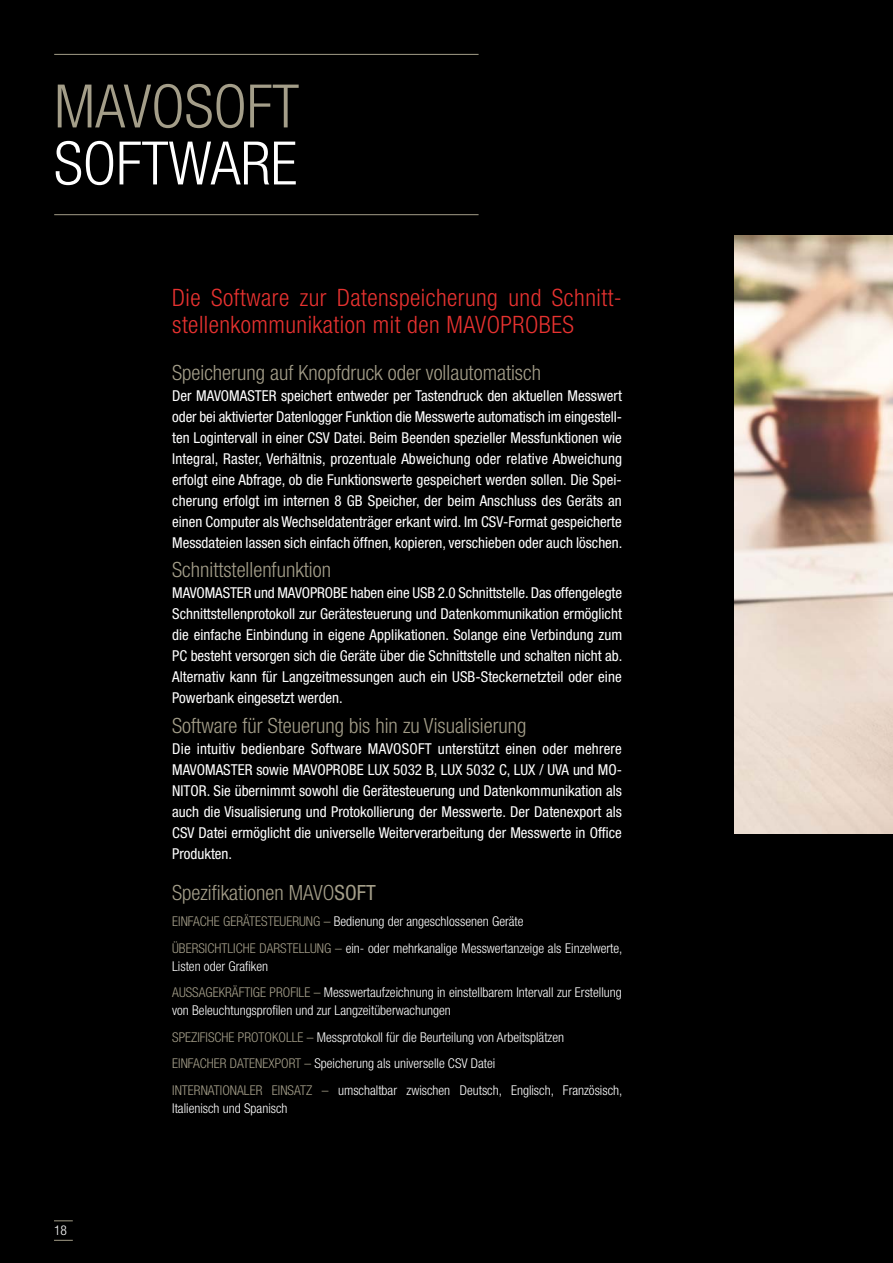
<style>
.page{position:relative;width:893px;height:1263px;background:#000}
.page>*{position:absolute;margin:0;border:0;box-sizing:border-box;transform-origin:0 0}
.t1{font:300 condensed 60px "Helvetica Neue LT Std";color:#a49e89}
.t2{font:300 condensed 60px "Helvetica Neue LT Std";color:#fff}
.t3{font:300 condensed 24px/27px "Helvetica Neue LT Std";letter-spacing:.02em;color:#e73230}
.t4{font:300 condensed 21px "Helvetica Neue LT Std";color:#a49e89}
.t5{font:condensed 15px/21px "Helvetica Neue LT Std";color:#fff;text-align:justify}
.t6{font:300 condensed 13.5px/26.5px "Helvetica Neue LT Std";color:#fff}
.s1{font-weight:400}
.s2{color:#a49e89}
</style>
<div class="page">
<svg style="left:54px;top:1220px;width:19px;height:1px"></svg>
<svg style="left:54px;top:1240px;width:19px;height:1px"></svg>
<img style="left:735px;top:235px;width:158px;height:598px">
<hr style="left:54px;top:214px;width:425px;height:1px;background:#a49e89">
<hr style="left:54px;top:54px;width:425px;height:1px;background:#a49e89">
<h1 class="t1" style="left:54px;top:72px;width:246px">MAVOSOFT</h1>
<h1 class="t2" style="left:54px;top:129px;width:245px">SOFTWARE</h1>
<p class="t6" style="left:54px;top:1217px;width:14px">18</p>
<h2 class="t3" style="left:172px;top:284px;width:451px">Die Software zur Datenspeicherung und Schnitt&shy;stellenkommunikation mit den MAVOPROBES</h2>
<h3 class="t4" style="left:172px;top:360px;width:370px">Speicherung auf Knopfdruck oder vollautomatisch</h3>
<p class="t5" style="left:172px;top:385px;width:452px">Der MAVOMASTER speichert entweder per Tastendruck den aktuellen Messwert oder bei aktivierter Datenlogger Funktion die Messwerte automatisch im eingestell&shy;ten Logintervall in einer CSV Datei. Beim Beenden spezieller Messfunktionen wie Integral, Raster, Verhältnis, prozentuale Abweichung oder relative Abweichung erfolgt eine Abfrage, ob die Funktionswerte gespeichert werden sollen. Die Spei&shy;cherung erfolgt im internen 8 GB Speicher, der beim Anschluss des Geräts an einen Computer als Wechseldatenträger erkant wird. Im CSV-Format gespeicherte Messdateien lassen sich einfach öffnen, kopieren, verschieben oder auch löschen.</p>
<h3 class="t4" style="left:172px;top:558px;width:160px">Schnittstellenfunktion</h3>
<p class="t5" style="left:172px;top:582px;width:452px">MAVOMASTER und MAVOPROBE haben eine USB 2.0 Schnittstelle. Das offengelegte Schnittstellenprotokoll zur Gerätesteuerung und Datenkommunikation ermöglicht die einfache Einbindung in eigene Applikationen. Solange eine Verbindung zum PC besteht versorgen sich die Geräte über die Schnittstelle und schalten nicht ab.<br>Alternativ kann für Langzeitmessungen auch ein USB-Steckernetzteil oder eine Powerbank eingesetzt werden.</p>
<h3 class="t4" style="left:172px;top:713px;width:356px">Software für Steuerung bis hin zu Visualisierung</h3>
<p class="t5" style="left:172px;top:738px;width:451px">Die intuitiv bedienbare Software MAVOSOFT unterstützt einen oder mehrere MAVOMASTER sowie MAVOPROBE LUX 5032 B, LUX 5032 C, LUX / UVA und MO-NITOR. Sie übernimmt sowohl die Gerätesteuerung und Datenkommunikation als auch die Visualisierung und Protokollierung der Messwerte. Der Datenexport als CSV Datei ermöglicht die universelle Weiterverarbeitung der Messwerte in Office Produkten.</p>
<h3 class="t4" style="left:172px;top:880px;width:205px">Spezifikationen MAVO<span class="s1">SOFT</span></h3>
<p class="t6" style="left:172px;top:908px;width:452px"><span class="s2">EINFACHE GERÄTESTEUERUNG –</span> Bedienung der angeschlossenen Geräte<br><span class="s2">ÜBERSICHTLICHE DARSTELLUNG –</span> ein- oder mehrkanalige Messwertanzeige als Einzelwerte,</p>
<p class="t6" style="left:172px;top:952px;width:451px">Listen oder Grafiken<br><span class="s2">AUSSAGEKRÄFTIGE PROFILE –</span> Messwertaufzeichnung in einstellbarem Intervall zur Erstellung</p>
<p class="t6" style="left:172px;top:997px;width:452px">von Beleuchtungsprofilen und zur Langzeitüberwachungen<br><span class="s2">SPEZIFISCHE PROTOKOLLE –</span> Messprotokoll für die Beurteilung von Arbeitsplätzen<br><span class="s2">EINFACHER DATENEXPORT –</span> Speicherung als universelle CSV Datei<br><span class="s2">INTERNATIONALER EINSATZ –</span> umschaltbar zwischen Deutsch, Englisch, Französisch,</p>
<p class="t6" style="left:172px;top:1094px;width:117px">Italienisch und Spanisch</p>
</div>
